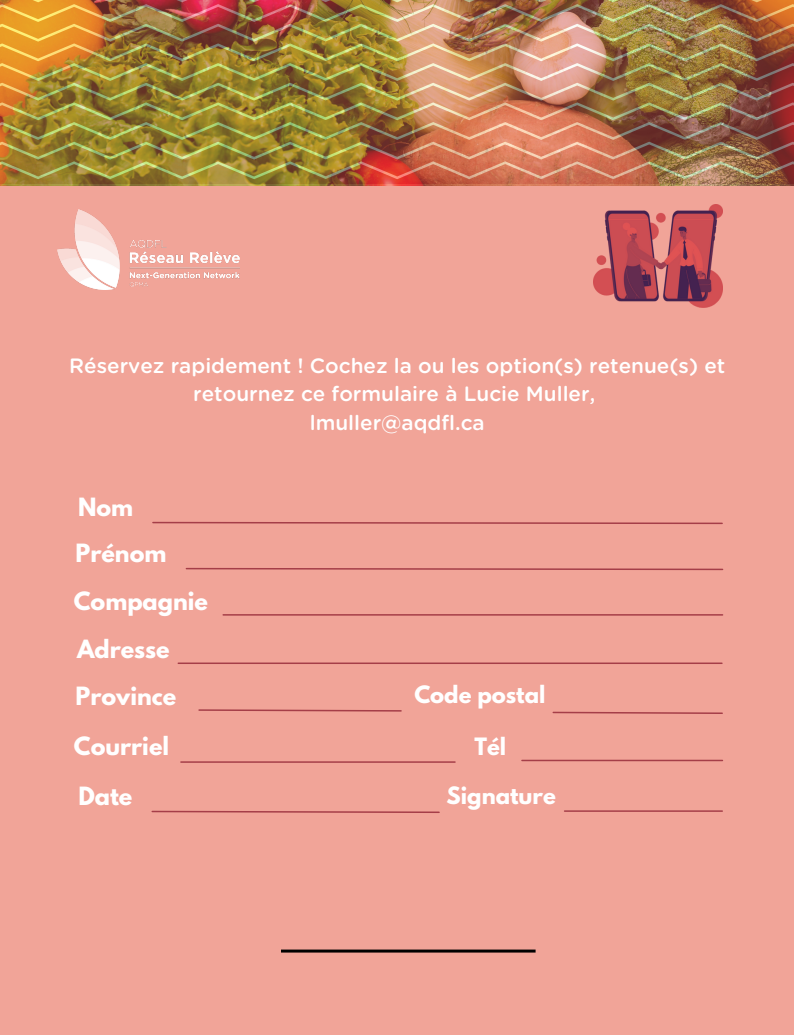
<style>
.page{position:relative;width:794px;height:1035px;background:#fff}
.page>*{position:absolute;margin:0;border:0;box-sizing:border-box;transform-origin:0 0}
.t1{font:700 22.3px/47.6px "League Spartan";color:#fff}
.t2{font:700 21.2px "League Spartan";color:#fff}
.t3{font:500 20.7px/28.5px "Gotham Rounded";color:#fff;text-align:center}
</style>
<div class="page">
<div style="left:0;top:8px;width:794px;height:1027px;background:#f1a498"></div>
<svg style="left:152px;top:521px;width:571px;height:4px"></svg>
<svg style="left:185px;top:567px;width:539px;height:4px"></svg>
<hr style="left:223px;top:614px;width:499px;height:2px;background:#a53e48">
<hr style="left:178px;top:663px;width:544px;height:1px;background:#a53e48">
<svg style="left:198px;top:709px;width:204px;height:3px"></svg>
<hr style="left:181px;top:761px;width:274px;height:2px;background:#a53e48">
<svg style="left:151px;top:810px;width:289px;height:3px"></svg>
<svg style="left:552px;top:711px;width:171px;height:3px"></svg>
<hr style="left:522px;top:760px;width:200px;height:1px;background:#a53e48">
<hr style="left:564px;top:810px;width:158px;height:2px;background:#a53e48">
<img style="left:0;top:0;width:794px;height:186px">
<hr style="left:281px;top:950px;width:254px;height:3px;background:#000">
<img style="left:593px;top:204px;width:129px;height:104px">
<img style="left:57px;top:209px;width:182px;height:81px">
<p class="t3" style="left:69px;top:352px;width:657px">Réservez rapidement ! Cochez la ou les option(s) retenue(s) et retournez ce formulaire à Lucie Muller,<br>lmuller@aqdfl.ca</p>
<p class="t1" style="left:75px;top:487px;width:92px;line-height:45.9px">Nom<br>Prénom</p>
<p class="t1" style="left:74px;top:580px;width:136px">Compagnie<br>Adresse<br>Province</p>
<p class="t1" style="left:74px;top:725px;width:97px">Courriel</p>
<p class="t1" style="left:78px;top:775px;width:55px">Date</p>
<p class="t2" style="left:414px;top:684px;width:133px">Code postal</p>
<p class="t2" style="left:474px;top:736px;width:33px">Tél</p>
<p class="t2" style="left:446px;top:785px;width:111px">Signature</p>
</div>
